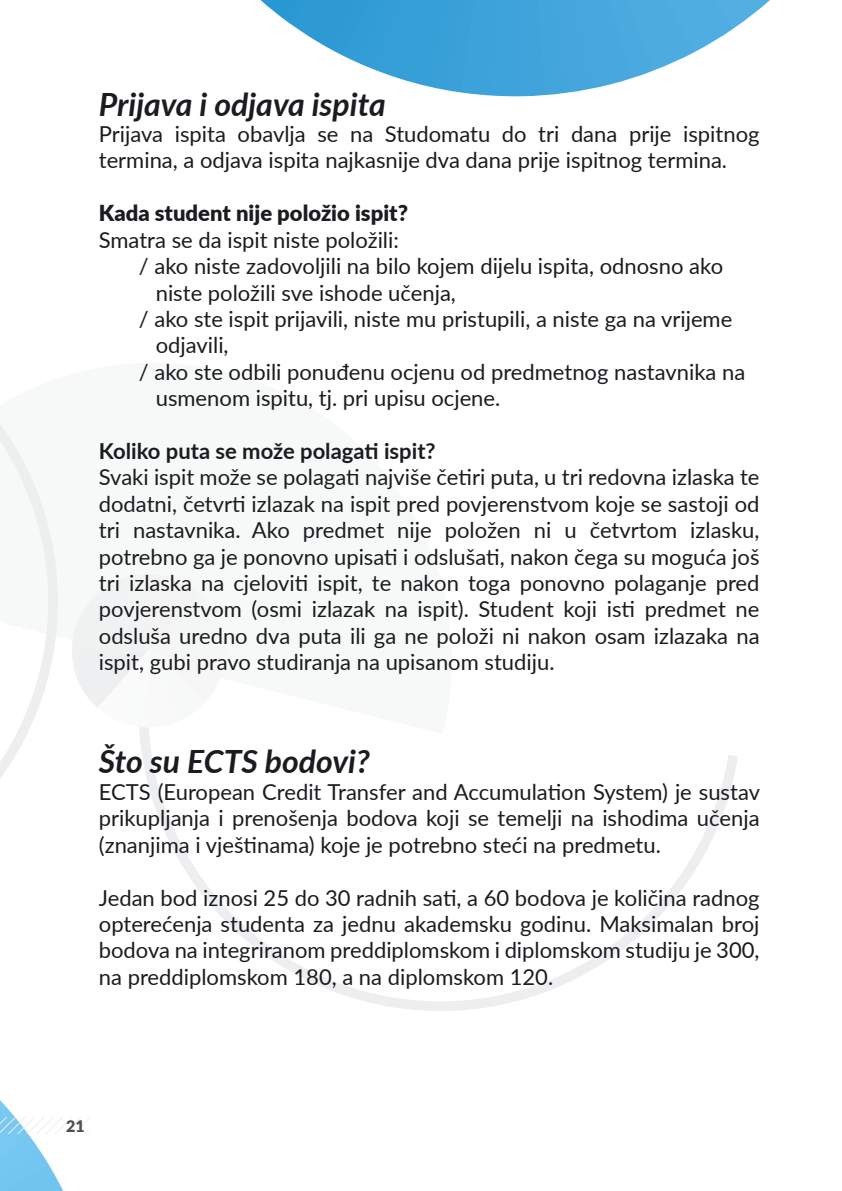
<style>
.page{position:relative;width:842px;height:1191px;background:#fff}
.page>*{position:absolute;margin:0;border:0;box-sizing:border-box;transform-origin:0 0}
.t1{font:italic 700 32px "Lato";color:#1b1c20}
.t2{font:22px/26.4px "Lato";color:#1b1c20;text-align:justify}
.t3{font:700 22px "Lato";color:#1b1c20}
.t4{font:900 22px "Lato";color:#1b1c20}
.t5{font:900 16px "Lato";color:#504e53}
</style>
<div class="page">
<svg style="left:140px;top:734px;width:598px;height:277px"></svg>
<div style="left:90px;top:574px;width:128px;height:154px;background:#f5f6f6"></div>
<svg style="left:0;top:424px;width:90px;height:354px"></svg>
<svg style="left:260px;top:0;width:510px;height:97px"></svg>
<svg style="left:0;top:1100px;width:89px;height:91px"></svg>
<h1 class="t1" style="left:99px;top:80px;width:288px">Prijava i odjava ispita</h1>
<p class="t2" style="left:99px;top:120px;width:662px">Prijava ispita obavlja se na Studomatu do tri dana prije ispitnog termina, a odjava ispita najkasnije dva dana prije ispitnog termina.</p>
<p class="t4" style="left:99px;top:197px;width:311px">Kada student nije položio ispit?</p>
<p class="t2" style="left:99px;top:225px;width:302px">Smatra se da ispit niste položili:</p>
<p class="t2" style="left:139px;top:252px;width:586px">/ ako niste zadovoljili na bilo kojem dijelu ispita, odnosno ako</p>
<p class="t2" style="left:156px;top:278px;width:302px">niste položili sve ishode učenja,</p>
<p class="t2" style="left:139px;top:305px;width:595px">/ ako ste ispit prijavili, niste mu pristupili, a niste ga na vrijeme</p>
<p class="t2" style="left:156px;top:331px;width:74px">odjavili,</p>
<p class="t2" style="left:139px;top:357px;width:608px">/ ako ste odbili ponuđenu ocjenu od predmetnog nastavnika na</p>
<p class="t2" style="left:156px;top:384px;width:346px">usmenom ispitu, tj. pri upisu ocjene.</p>
<p class="t3" style="left:99px;top:435px;width:338px">Koliko puta se može polagati ispit?</p>
<p class="t2" style="left:99px;top:463px;width:662px">Svaki ispit može se polagati najviše četiri puta, u tri redovna izlaska te dodatni, četvrti izlazak na ispit pred povjerenstvom koje se sastoji od tri nastavnika. Ako predmet nije položen ni u četvrtom izlasku, potrebno ga je ponovno upisati i odslušati, nakon čega su moguća još tri izlaska na cjeloviti ispit, te nakon toga ponovno polaganje pred povjerenstvom (osmi izlazak na ispit). Student koji isti predmet ne odsluša uredno dva puta ili ga ne položi ni nakon osam izlazaka na ispit, gubi pravo studiranja na upisanom studiju.</p>
<h1 class="t1" style="left:99px;top:738px;width:272px">Što su ECTS bodovi?</h1>
<p class="t2" style="left:99px;top:777px;width:663px">ECTS (European Credit Transfer and Accumulation System) je sustav prikupljanja i prenošenja bodova koji se temelji na ishodima učenja (znanjima i vještinama) koje je potrebno steći na predmetu.</p>
<p class="t2" style="left:99px;top:883px;width:662px">Jedan bod iznosi 25 do 30 radnih sati, a 60 bodova je količina radnog opterećenja studenta za jednu akademsku godinu. Maksimalan broj bodova na integriranom preddiplomskom i diplomskom studiju je 300, na preddiplomskom 180, a na diplomskom 120.</p>
<p class="t5" style="left:66px;top:1114px;width:20px">21</p>
</div>
